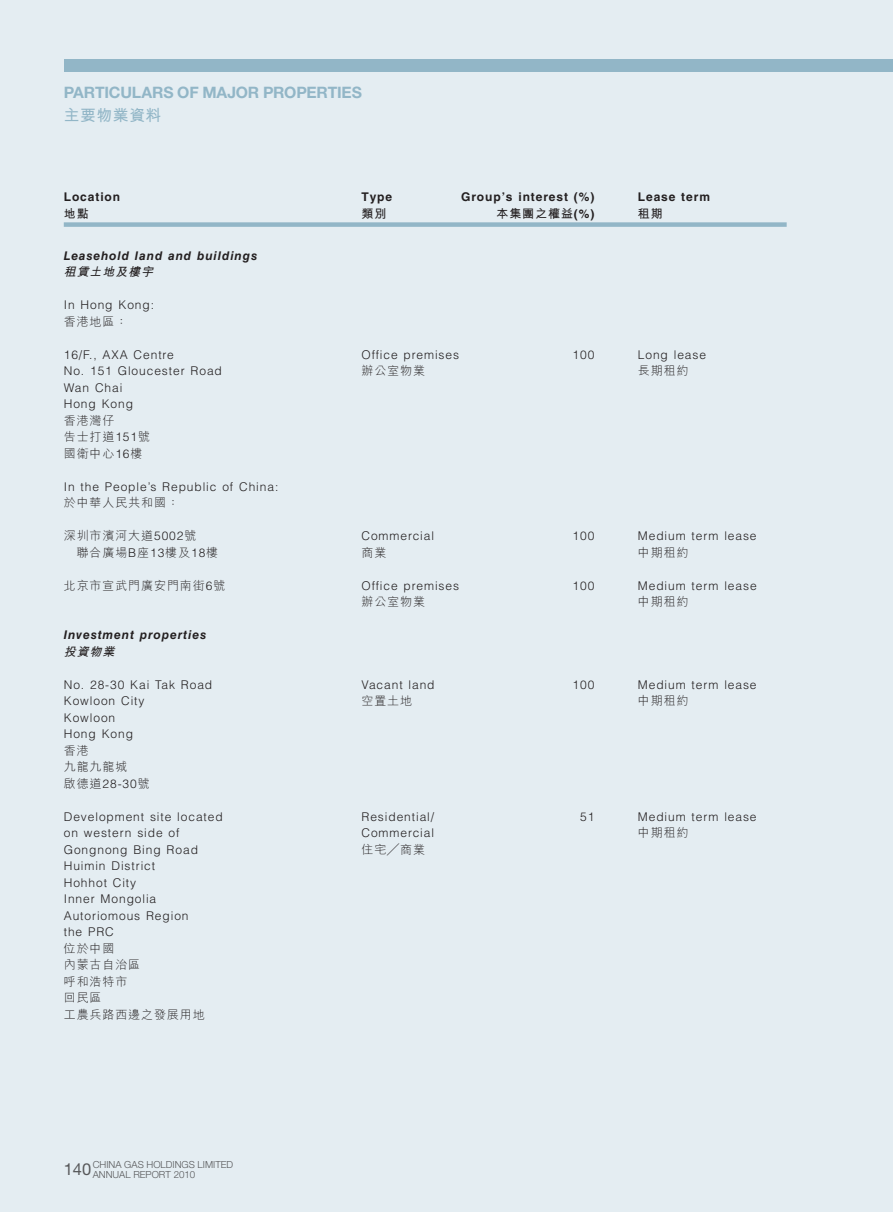
<style>
.page{position:relative;width:893px;height:1212px;background:#e4edf2}
.page>*{position:absolute;margin:0;border:0;box-sizing:border-box;transform-origin:0 0}
.t1{font:700 15.75px/23px "Helvetica Neue LT Std";letter-spacing:-.01em;color:#92b6c7}
.t2{font:300 12px/16.5px "Helvetica LT Std";letter-spacing:.075em;color:#231f20}
.t3{font:300 12px "M Hei HK";letter-spacing:.075em;color:#231f20}
.t4{font:italic 700 12px/16.5px "Helvetica LT Std";letter-spacing:.075em;color:#231f20}
.t5{font:700 12px "Helvetica LT Std";letter-spacing:.075em;color:#231f20}
.t6{font:700 12px "M Hei HK";letter-spacing:.075em;color:#231f20}
.t7{font:300 9.75px/10.5px "Helvetica Neue LT Std";color:#57585a}
.s1{font-family:"M Hei HK"}
.s2{font-family:"Helvetica LT Std"}
.s3{font-weight:400;font-size:16.5px}
</style>
<div class="page">
<div style="left:64px;top:60px;width:414px;height:12px;background:#92b6c7"></div>
<div style="left:478px;top:60px;width:415px;height:12px;background:#92b6c7"></div>
<div style="left:64px;top:222px;width:723px;height:5px;background:#92b6c7"></div>
<p class="t1" style="left:64px;top:81px;width:300px">PARTICULARS OF MAJOR PROPERTIES<span class="s1">主要物業資料</span></p>
<p class="t5" style="left:64px;top:190px;width:58px">Location</p>
<p class="t5" style="left:361px;top:190px;width:32px">Type</p>
<p class="t5" style="left:461px;top:190px;width:135px">Group’s interest (%)</p>
<p class="t5" style="left:638px;top:190px;width:74px">Lease term</p>
<p class="t6" style="left:64px;top:205px;width:26px">地點</p>
<p class="t6" style="left:361px;top:205px;width:26px">類別</p>
<p class="t6" style="left:496px;top:205px;width:99px">本集團之權益<span class="s2">(%)</span></p>
<p class="t6" style="left:638px;top:205px;width:26px">租期</p>
<p class="t4" style="left:64px;top:247px;width:195px">Leasehold land and buildings<span class="s1">租賃土地及樓宇</span></p>
<p class="t2" style="left:64px;top:297px;width:92px">In Hong Kong:<span class="s1">香港地區：</span></p>
<p class="t2" style="left:64px;top:346px;width:112px">16/F., AXA Centre</p>
<p class="t2" style="left:361px;top:346px;width:99px">Office premises</p>
<p class="t2" style="left:573px;top:346px;width:23px">100</p>
<p class="t2" style="left:638px;top:346px;width:70px">Long lease</p>
<p class="t2" style="left:64px;top:363px;width:160px">No. 151 Gloucester Road</p>
<p class="t3" style="left:361px;top:362px;width:65px">辦公室物業</p>
<p class="t3" style="left:638px;top:362px;width:52px">長期租約</p>
<p class="t2" style="left:64px;top:379px;width:88px">Wan Chai<br>Hong Kong<br><span class="s1">香港灣仔<br>告士打道</span>151<span class="s1">號國衛中心</span>16<span class="s1">樓</span></p>
<p class="t2" style="left:64px;top:478px;width:216px">In the People’s Republic of China:<span class="s1">於中華人民共和國：</span></p>
<p class="t3" style="left:64px;top:527px;width:134px">深圳市濱河大道<span class="s2">5002</span>號</p>
<p class="t2" style="left:361px;top:528px;width:74px">Commercial</p>
<p class="t2" style="left:573px;top:528px;width:23px">100</p>
<p class="t2" style="left:638px;top:528px;width:120px">Medium term lease</p>
<p class="t3" style="left:77px;top:544px;width:143px">聯合廣場<span class="s2">B</span>座<span class="s2">13</span>樓及<span class="s2">18</span>樓</p>
<p class="t3" style="left:361px;top:544px;width:26px">商業</p>
<p class="t3" style="left:638px;top:544px;width:52px">中期租約</p>
<p class="t3" style="left:64px;top:577px;width:163px">北京市宣武門廣安門南街<span class="s2">6</span>號</p>
<p class="t2" style="left:361px;top:577px;width:99px">Office premises</p>
<p class="t2" style="left:573px;top:577px;width:23px">100</p>
<p class="t2" style="left:638px;top:577px;width:120px">Medium term lease</p>
<p class="t3" style="left:361px;top:593px;width:65px">辦公室物業</p>
<p class="t3" style="left:638px;top:593px;width:52px">中期租約</p>
<p class="t4" style="left:64px;top:627px;width:144px">Investment properties<span class="s1">投資物業</span></p>
<p class="t2" style="left:64px;top:676px;width:150px">No. 28-30 Kai Tak Road</p>
<p class="t2" style="left:361px;top:676px;width:75px">Vacant land</p>
<p class="t2" style="left:573px;top:676px;width:23px">100</p>
<p class="t2" style="left:638px;top:676px;width:120px">Medium term lease</p>
<p class="t2" style="left:64px;top:693px;width:82px">Kowloon City</p>
<p class="t3" style="left:361px;top:692px;width:52px">空置土地</p>
<p class="t3" style="left:638px;top:692px;width:52px">中期租約</p>
<p class="t2" style="left:64px;top:709px;width:87px">Kowloon<br>Hong Kong<br><span class="s1">香港<br>九龍九龍城<br>啟德道</span>28-30<span class="s1">號</span></p>
<p class="t2" style="left:64px;top:808px;width:161px">Development site located</p>
<p class="t2" style="left:361px;top:808px;width:74px">Residential/</p>
<p class="t2" style="left:580px;top:808px;width:16px">51</p>
<p class="t2" style="left:638px;top:808px;width:120px">Medium term lease</p>
<p class="t2" style="left:64px;top:825px;width:117px">on western side of</p>
<p class="t2" style="left:361px;top:825px;width:74px">Commercial</p>
<p class="t3" style="left:638px;top:824px;width:52px">中期租約</p>
<p class="t2" style="left:64px;top:841px;width:136px">Gongnong Bing Road</p>
<p class="t3" style="left:361px;top:841px;width:65px">住宅╱商業</p>
<p class="t2" style="left:64px;top:858px;width:143px">Huimin District<br>Hohhot City<br>Inner Mongolia<br>Autoriomous Region the PRC<br><span class="s1">位於中國<br>內蒙古自治區<br>呼和浩特市<br>回民區<br>工農兵路西邊之發展用地</span></p>
<p class="t7" style="left:93px;top:1159px;width:142px;text-indent:-29px"><span class="s3">140</span> CHINA GAS HOLDINGS LIMITED<br>ANNUAL REPORT 2010</p>
</div>
